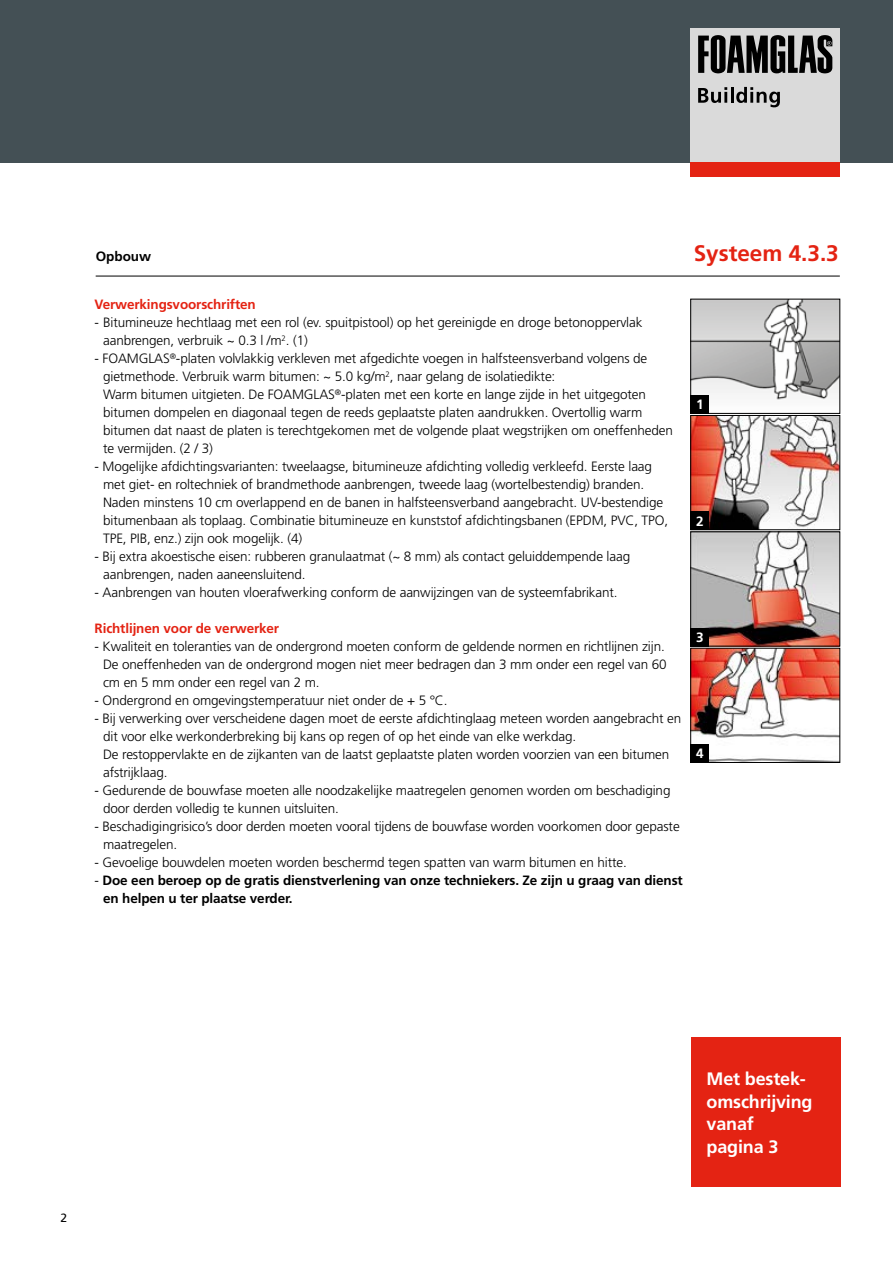
<style>
.page{position:relative;width:893px;height:1263px;background:#fff}
.page>*{position:absolute;margin:0;border:0;box-sizing:border-box;transform-origin:0 0}
.t1{font:700 22.5px "Frutiger LT Std";color:#e42313}
.t2{font:700 18px/22.5px "Frutiger LT Std";letter-spacing:-.01em;color:#fff}
.t3{font:300 13.5px/18px "Frutiger LT Std";letter-spacing:-.01em;color:#000}
.t4{font:700 13.5px/18px "Frutiger LT Std";letter-spacing:-.01em;color:#000}
.t5{font:700 13.5px "Frutiger LT Std";letter-spacing:-.01em;color:#e42313}
.t6{font:700 13.5px "Frutiger LT Std";color:#fff}
.t7{font:12px "Frutiger LT Std";color:#000}
.s1{font-weight:300}
</style>
<div class="page">
<div style="left:0;top:0;width:893px;height:162px;background:#445055"></div>
<div style="left:691px;top:28px;width:149px;height:134px;background:#dadada"></div>
<div style="left:691px;top:162px;width:149px;height:15px;background:#e42313"></div>
<svg style="left:698px;top:35px;width:134px;height:38px"></svg>
<svg style="left:698px;top:87px;width:29px;height:16px"></svg>
<hr style="left:731px;top:87px;width:3px;height:16px;background:#000">
<svg style="left:736px;top:87px;width:44px;height:20px"></svg>
<hr style="left:96px;top:276px;width:744px;height:1px;background:#000">
<div style="left:691px;top:1037px;width:149px;height:150px;background:#e42313"></div>
<img style="left:692px;top:301px;width:146px;height:99px">
<div style="left:690px;top:299px;width:150px;height:115px;border:1px solid #000"></div>
<div style="left:691px;top:395px;width:18px;height:18px;background:#000"></div>
<img style="left:692px;top:417px;width:146px;height:111px">
<div style="left:690px;top:415px;width:150px;height:115px;border:1px solid #000"></div>
<div style="left:691px;top:512px;width:18px;height:18px;background:#000"></div>
<img style="left:692px;top:534px;width:146px;height:110px">
<div style="left:691px;top:628px;width:18px;height:18px;background:#000"></div>
<img style="left:692px;top:650px;width:146px;height:111px">
<div style="left:690px;top:648px;width:150px;height:115px;border:1px solid #000"></div>
<div style="left:691px;top:744px;width:18px;height:18px;background:#000"></div>
<p class="t4" style="left:96px;top:247px;width:57px">Opbouw</p>
<h1 class="t1" style="left:694px;top:240px;width:147px">Systeem 4.3.3</h1>
<p class="t5" style="left:95px;top:297px;width:163px">Verwerkingsvoorschriften</p>
<p class="t3" style="left:103px;top:314px;width:541px;text-indent:-9px">- Bitumineuze hechtlaag met een rol (ev. spuitpistool) op het gereinigde en droge betonoppervlak aanbrengen, verbruik ~ 0.3 l /m<sup>2</sup>. (1)</p>
<p class="t3" style="left:103px;top:350px;width:571px;text-indent:-8px">- FOAMGLAS<sup>®</sup>-platen volvlakkig verkleven met afgedichte voegen in halfsteensverband volgens de gietmethode. Verbruik warm bitumen: ~ 5.0 kg/m<sup>2</sup>, naar gelang de isolatiedikte:<br>Warm bitumen uitgieten. De FOAMGLAS<sup>®</sup>-platen met een korte en lange zijde in het uitgegoten bitumen dompelen en diagonaal tegen de reeds geplaatste platen aandrukken. Overtollig warm bitumen dat naast de platen is terechtgekomen met de volgende plaat wegstrijken om oneffenheden te vermijden. (2 / 3)</p>
<p class="t3" style="left:103px;top:458px;width:567px;text-indent:-9px">- Mogelijke afdichtingsvarianten: tweelaagse, bitumineuze afdichting volledig verkleefd. Eerste laag met giet- en roltechniek of brandmethode aanbrengen, tweede laag (wortelbestendig) branden.<br>Naden minstens 10 cm overlappend en de banen in halfsteensverband aangebracht. UV-bestendige bitumenbaan als toplaag. Combinatie bitumineuze en kunststof afdichtingsbanen (EPDM, PVC, TPO, TPE, PIB, enz.) zijn ook mogelijk. (4)</p>
<p class="t3" style="left:103px;top:548px;width:528px;text-indent:-9px">- Bij extra akoestische eisen: rubberen granulaatmat (~ 8 mm) als contact geluiddempende laag aanbrengen, naden aaneensluitend.</p>
<p class="t3" style="left:95px;top:584px;width:524px">- Aanbrengen van houten vloerafwerking conform de aanwijzingen van de systeemfabrikant.</p>
<p class="t5" style="left:95px;top:621px;width:186px">Richtlijnen voor de verwerker</p>
<p class="t3" style="left:103px;top:638px;width:565px;text-indent:-9px">- Kwaliteit en toleranties van de ondergrond moeten conform de geldende normen en richtlijnen zijn.<br>De oneffenheden van de ondergrond mogen niet meer bedragen dan 3 mm onder een regel van 60 cm en 5 mm onder een regel van 2 m.</p>
<p class="t3" style="left:95px;top:692px;width:354px">- Ondergrond en omgevingstemperatuur niet onder de + 5 °C.</p>
<p class="t3" style="left:103px;top:710px;width:580px;text-indent:-9px">- Bij verwerking over verscheidene dagen moet de eerste afdichtinglaag meteen worden aangebracht en dit voor elke werkonderbreking bij kans op regen of op het einde van elke werkdag.<br>De restoppervlakte en de zijkanten van de laatst geplaatste platen worden voorzien van een bitumen afstrijklaag.</p>
<p class="t3" style="left:103px;top:782px;width:569px;text-indent:-9px">- Gedurende de bouwfase moeten alle noodzakelijke maatregelen genomen worden om beschadiging door derden volledig te kunnen uitsluiten.</p>
<p class="t3" style="left:103px;top:818px;width:578px;text-indent:-9px">- Beschadigingrisico’s door derden moeten vooral tijdens de bouwfase worden voorkomen door gepaste maatregelen.</p>
<p class="t3" style="left:95px;top:854px;width:534px">- Gevoelige bouwdelen moeten worden beschermd tegen spatten van warm bitumen en hitte.</p>
<p class="t4" style="left:103px;top:871px;width:581px;text-indent:-9px"><span class="s1">-</span> Doe een beroep op de gratis dienstverlening van onze techniekers. Ze zijn u graag van dienst en helpen u ter plaatse verder.</p>
<p class="t6" style="left:696px;top:397px;width:9px">1</p>
<p class="t6" style="left:696px;top:513px;width:9px">2</p>
<p class="t6" style="left:696px;top:629px;width:9px">3</p>
<p class="t6" style="left:696px;top:746px;width:9px">4</p>
<p class="t7" style="left:61px;top:1210px;width:8px">2</p>
<h2 class="t2" style="left:707px;top:1068px;width:108px">Met bestek&shy;omschrijving vanaf pagina 3</h2>
</div>
